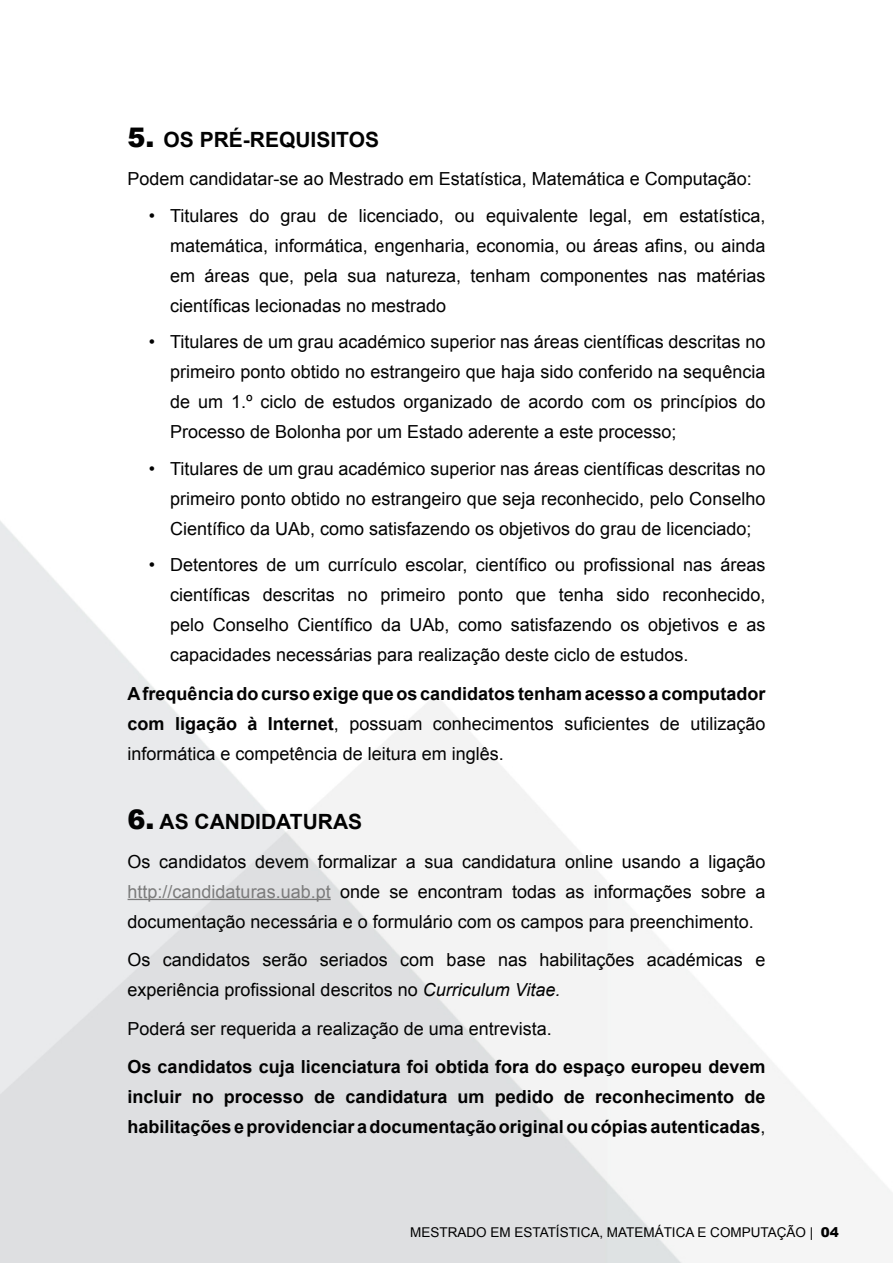
<style>
.page{position:relative;width:893px;height:1263px;background:#fff}
.page>*{position:absolute;margin:0;border:0;box-sizing:border-box;transform-origin:0 0}
.t1{font:700 21px "Arial";color:#020202}
.t2{font:18px/30px "Arial";color:#020202;text-align:justify}
.t3{font:700 18px/30px "Arial";color:#020202;text-align:justify}
.t4{font:13.5px "Arial";color:#000}
.s1{font-weight:900;font-size:27px}
.s2{font-weight:700}
.s3{color:#7b7b7b}
.s4{font-style:italic}
.s5{font-weight:400}
.s6{font-weight:900}
</style>
<div class="page">
<hr style="left:128px;top:899px;width:203px;height:1px;background:#7b7b7b">
<p class="t1" style="left:128px;top:126px;width:253px"><span class="s1">5.</span> OS PRÉ-REQUISITOS</p>
<p class="t2" style="left:128px;top:164px;width:626px">Podem candidatar-se ao Mestrado em Estatística, Matemática e Computação:</p>
<p class="t2" style="left:170px;top:201px;width:597px;text-indent:-21px">• Titulares do grau de licenciado, ou equivalente legal, em estatística, matemática, informática, engenharia, economia, ou áreas afins, ou ainda em áreas que, pela sua natureza, tenham componentes nas matérias científicas lecionadas no mestrado</p>
<p class="t2" style="left:170px;top:327px;width:597px;text-indent:-21px">• Titulares de um grau académico superior nas áreas científicas descritas no primeiro ponto obtido no estrangeiro que haja sido conferido na sequência de um 1.º ciclo de estudos organizado de acordo com os princípios do Processo de Bolonha por um Estado aderente a este processo;</p>
<p class="t2" style="left:170px;top:453px;width:597px;text-indent:-21px">• Titulares de um grau académico superior nas áreas científicas descritas no primeiro ponto obtido no estrangeiro que seja reconhecido, pelo Conselho Científico da UAb, como satisfazendo os objetivos do grau de licenciado;</p>
<p class="t2" style="left:170px;top:550px;width:597px;text-indent:-21px">• Detentores de um currículo escolar, científico ou profissional nas áreas científicas descritas no primeiro ponto que tenha sido reconhecido, pelo Conselho Científico da UAb, como satisfazendo os objetivos e as capacidades necessárias para realização deste ciclo de estudos.</p>
<p class="t2" style="left:128px;top:678px;width:639px"><span class="s2">A frequência do curso exige que os candidatos tenham acesso a computador com ligação à Internet</span>, possuam conhecimentos suficientes de utilização informática e competência de leitura em inglês.</p>
<p class="t1" style="left:128px;top:808px;width:236px"><span class="s1">6.</span> AS CANDIDATURAS</p>
<p class="t2" style="left:128px;top:846px;width:639px">Os candidatos devem formalizar a sua candidatura online usando a ligação <span class="s3">http://candidaturas.uab.pt</span> onde se encontram todas as informações sobre a documentação necessária e o formulário com os campos para preenchimento.</p>
<p class="t2" style="left:128px;top:945px;width:639px">Os candidatos serão seriados com base nas habilitações académicas e experiência profissional descritos no <span class="s4">Curriculum Vitae.</span></p>
<p class="t2" style="left:128px;top:1013px;width:426px">Poderá ser requerida a realização de uma entrevista.</p>
<p class="t3" style="left:128px;top:1052px;width:639px">Os candidatos cuja licenciatura foi obtida fora do espaço europeu devem incluir no processo de candidatura um pedido de reconhecimento de habilitações e providenciar a documentação original ou cópias autenticadas<span class="s5">,</span></p>
<p class="t4" style="left:410px;top:1224px;width:430px">MESTRADO EM ESTATÍSTICA, MATEMÁTICA E COMPUTAÇÃO | <span class="s6">04</span></p>
</div>
